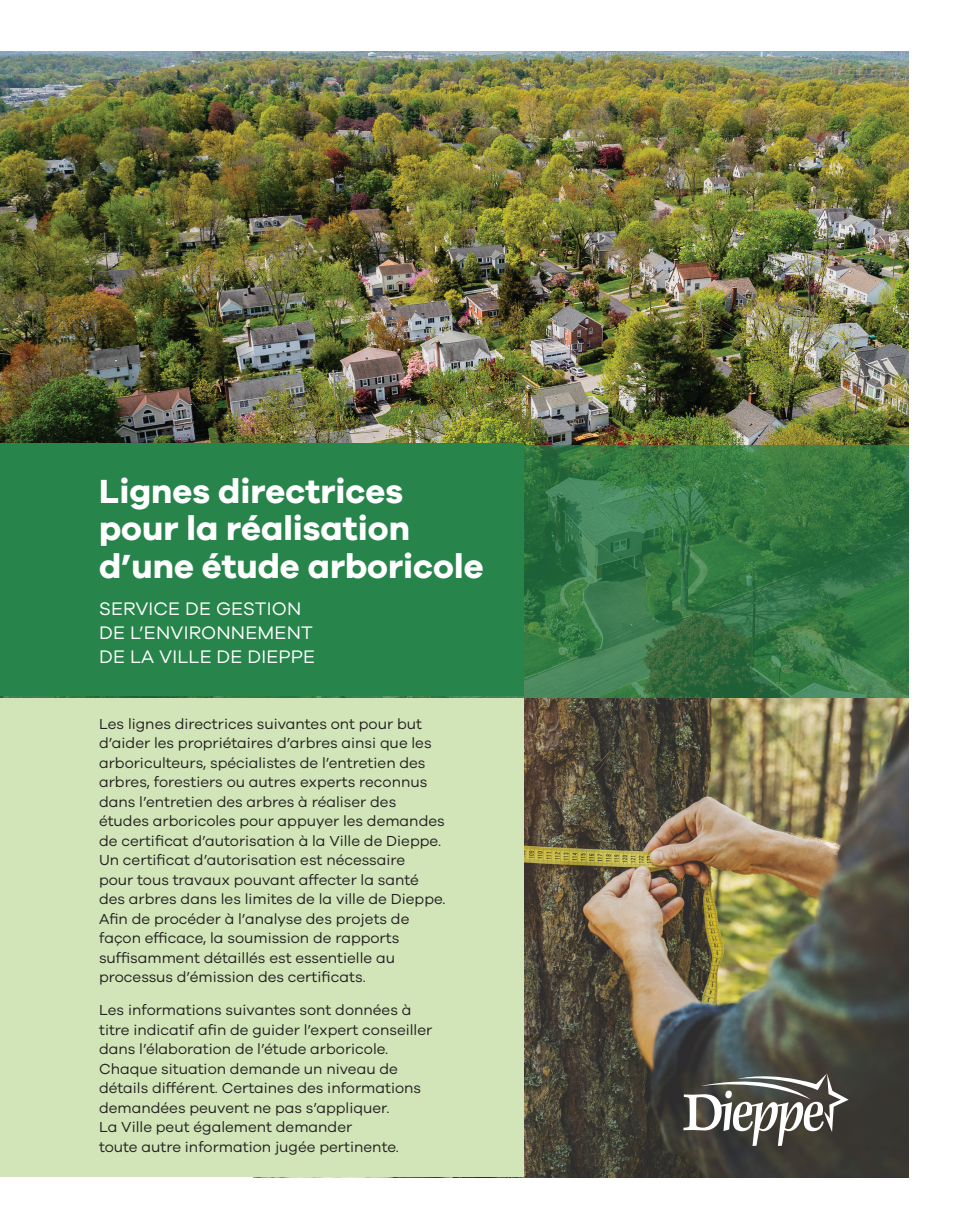
<style>
.page{position:relative;width:959px;height:1229px;background:#fff}
.page>*{position:absolute;margin:0;border:0;box-sizing:border-box;transform-origin:0 0}
.t1{font:700 34.5px/37.5px "Galano Grotesque";color:#fff}
.t2{font:18.75px/24px "Galano Grotesque";letter-spacing:.01em;color:#fff}
.t3{font:15px/19.5px "Galano Grotesque";color:#231f20}
</style>
<div class="page">
<img style="left:523px;top:697px;width:385px;height:480px">
<div style="left:0;top:675px;width:523px;height:502px;background:#d1e5b8"></div>
<img style="left:0;top:51px;width:908px;height:394px">
<svg style="left:0;top:445px;width:908px;height:252px"></svg>
<div style="left:0;top:443px;width:523px;height:253px;background:#27854b"></div>
<svg style="left:683px;top:1070px;width:165px;height:76px"></svg>
<h1 class="t1" style="left:99px;top:471px;width:386px">Lignes directrices pour la réalisation d’une étude arboricole</h1>
<p class="t2" style="left:99px;top:596px;width:217px">SERVICE DE GESTION<br>DE L’ENVIRONNEMENT<br>DE LA VILLE DE DIEPPE</p>
<p class="t3" style="left:99px;top:713px;width:348px">Les lignes directrices suivantes ont pour but d’aider les propriétaires d’arbres ainsi que les arboriculteurs, spécialistes de l’entretien des arbres, forestiers ou autres experts reconnus dans l’entretien des arbres à réaliser des études arboricoles pour appuyer les demandes de certificat d’autorisation à la Ville de Dieppe.<br>Un certificat d’autorisation est nécessaire<br>pour tous travaux pouvant affecter la santé des arbres dans les limites de la ville de Dieppe.<br>Afin de procéder à l’analyse des projets de façon efficace, la soumission de rapports suffisamment détaillés est essentielle au processus d’émission des certificats.</p>
<p class="t3" style="left:99px;top:1000px;width:335px">Les informations suivantes sont données à titre indicatif afin de guider l’expert conseiller dans l’élaboration de l’étude arboricole.<br>Chaque situation demande un niveau de détails différent. Certaines des informations demandées peuvent ne pas s’appliquer.<br>La Ville peut également demander<br>toute autre information jugée pertinente.</p>
</div>
